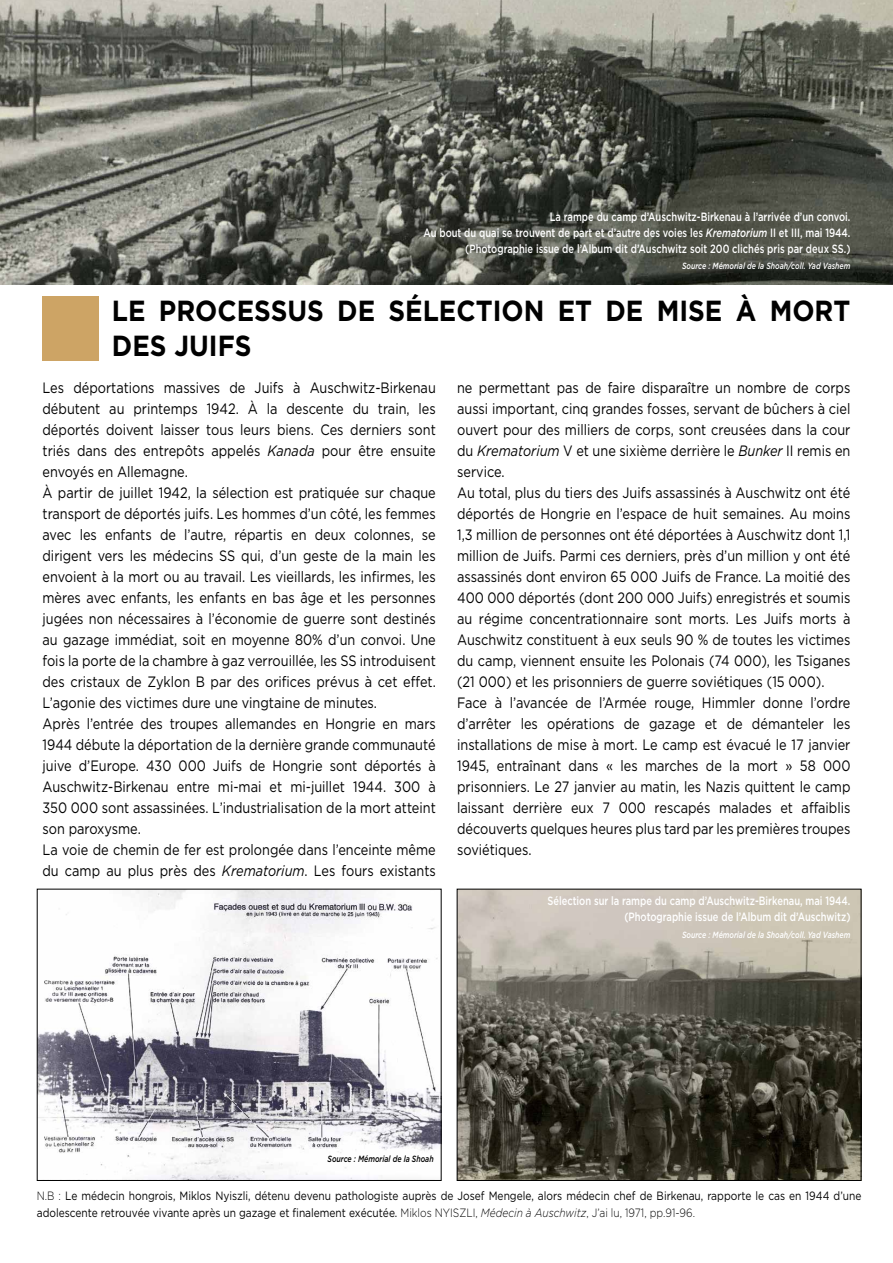
<style>
.page{position:relative;width:893px;height:1263px;background:#fff}
.page>*{position:absolute;margin:0;border:0;box-sizing:border-box;transform-origin:0 0}
.t1{font:700 29.1px/34.8px "Gotham";color:#000;scale:.9 1}
.t2{font:15px/21px "Gotham";color:#000;scale:.85 1}
.t3{font:500 12px/16.2px "Gotham";color:#fff;text-align:right;scale:.78 1}
.t4{font:12px/16.5px "Gotham";color:#000;scale:.85 1}
.t5{font:italic 500 9px "Gotham";color:#fff;scale:.78 1}
.t6{font:italic 500 9px "Gotham";color:#000;scale:.78 1}
.s1{font-style:italic}
.s2{font-weight:300}
.s3{font-weight:300;font-style:italic}
</style>
<div class="page">
<img style="left:0;top:0;width:893px;height:285px">
<img style="left:39px;top:891px;width:401px;height:288px">
<div style="left:37px;top:889px;width:405px;height:292px;border:1px solid #000"></div>
<div style="left:43px;top:297px;width:56px;height:64px;background:#cda465"></div>
<img style="left:459px;top:891px;width:400px;height:288px">
<div style="left:457px;top:889px;width:404px;height:292px;border:1px solid #000"></div>
<p class="t3" style="left:423px;top:208px;width:549px">La rampe du camp d’Auschwitz-Birkenau à l’arrivée d’un convoi.<br>Au bout du quai se trouvent de part et d’autre des voies les <span class="s1">Krematorium</span> II et III, mai 1944. (Photographie issue de l’Album dit d’Auschwitz soit 200 clichés pris par deux SS.)</p>
<p class="t5" style="left:682px;top:261px;width:217px">Source : Mémorial de la Shoah/coll. Yad Vashem</p>
<h1 class="t1" style="left:112px;top:292px;width:822px">LE PROCESSUS DE SÉLECTION ET DE MISE À MORT<br>DES JUIFS</h1>
<p class="t2" style="left:43px;top:377px;width:464px">Les déportations massives de Juifs à Auschwitz-Birkenau débutent au printemps 1942. À la descente du train, les déportés doivent laisser tous leurs biens. Ces derniers sont triés dans des entrepôts appelés <span class="s1">Kanada</span> pour être ensuite envoyés en Allemagne.<br>À partir de juillet 1942, la sélection est pratiquée sur chaque transport de déportés juifs. Les hommes d’un côté, les femmes avec les enfants de l’autre, répartis en deux colonnes, se dirigent vers les médecins SS qui, d’un geste de la main les envoient à la mort ou au travail. Les vieillards, les infirmes, les mères avec enfants, les enfants en bas âge et les personnes jugées non nécessaires à l’économie de guerre sont destinés au gazage immédiat, soit en moyenne 80% d’un convoi. Une fois la porte de la chambre à gaz verrouillée, les SS introduisent des cristaux de Zyklon B par des orifices prévus à cet effet.<br>L’agonie des victimes dure une vingtaine de minutes.<br>Après l’entrée des troupes allemandes en Hongrie en mars 1944 débute la déportation de la dernière grande communauté juive d’Europe. 430 000 Juifs de Hongrie sont déportés à Auschwitz-Birkenau entre mi-mai et mi-juillet 1944. 300 à 350 000 sont assassinées. L’industrialisation de la mort atteint son paroxysme.<br>La voie de chemin de fer est prolongée dans l’enceinte même du camp au plus près des <span class="s1">Krematorium</span>. Les fours existants</p>
<p class="t2" style="left:457px;top:377px;width:464px">ne permettant pas de faire disparaître un nombre de corps aussi important, cinq grandes fosses, servant de bûchers à ciel ouvert pour des milliers de corps, sont creusées dans la cour du <span class="s1">Krematorium</span> V et une sixième derrière le <span class="s1">Bunker</span> II remis en service.<br>Au total, plus du tiers des Juifs assassinés à Auschwitz ont été déportés de Hongrie en l’espace de huit semaines. Au moins 1,3 million de personnes ont été déportées à Auschwitz dont 1,1 million de Juifs. Parmi ces derniers, près d’un million y ont été assassinés dont environ 65 000 Juifs de France. La moitié des 400 000 déportés (dont 200 000 Juifs) enregistrés et soumis au régime concentrationnaire sont morts. Les Juifs morts à Auschwitz constituent à eux seuls 90 % de toutes les victimes du camp, viennent ensuite les Polonais (74 000), les Tsiganes (21 000) et les prisonniers de guerre soviétiques (15 000).<br>Face à l’avancée de l’Armée rouge, Himmler donne l’ordre d’arrêter les opérations de gazage et de démanteler les installations de mise à mort. Le camp est évacué le 17 janvier 1945, entraînant dans « les marches de la mort » 58 000 prisonniers. Le 27 janvier au matin, les Nazis quittent le camp laissant derrière eux 7 000 rescapés malades et affaiblis découverts quelques heures plus tard par les premières troupes soviétiques.</p>
<p class="t6" style="left:328px;top:1153px;width:138px">Source : Mémorial de la Shoah</p>
<p class="t3" style="left:547px;top:893px;width:390px">Sélection sur la rampe du camp d’Auschwitz-Birkenau, mai 1944. (Photographie issue de l’Album dit d’Auschwitz)</p>
<p class="t5" style="left:682px;top:929px;width:217px">Source : Mémorial de la Shoah/coll. Yad Vashem</p>
<p class="t4" style="left:37px;top:1188px;width:972px"><span class="s2">N.B :</span> Le médecin hongrois, Miklos Nyiszli, détenu devenu pathologiste auprès de Josef Mengele, alors médecin chef de Birkenau, rapporte le cas en 1944 d’une adolescente retrouvée vivante après un gazage et finalement exécutée. <span class="s2">Miklos NYISZLI,</span> <span class="s3">Médecin à Auschwitz</span><span class="s2">, J’ai lu, 1971, pp.91-96.</span></p>
</div>
